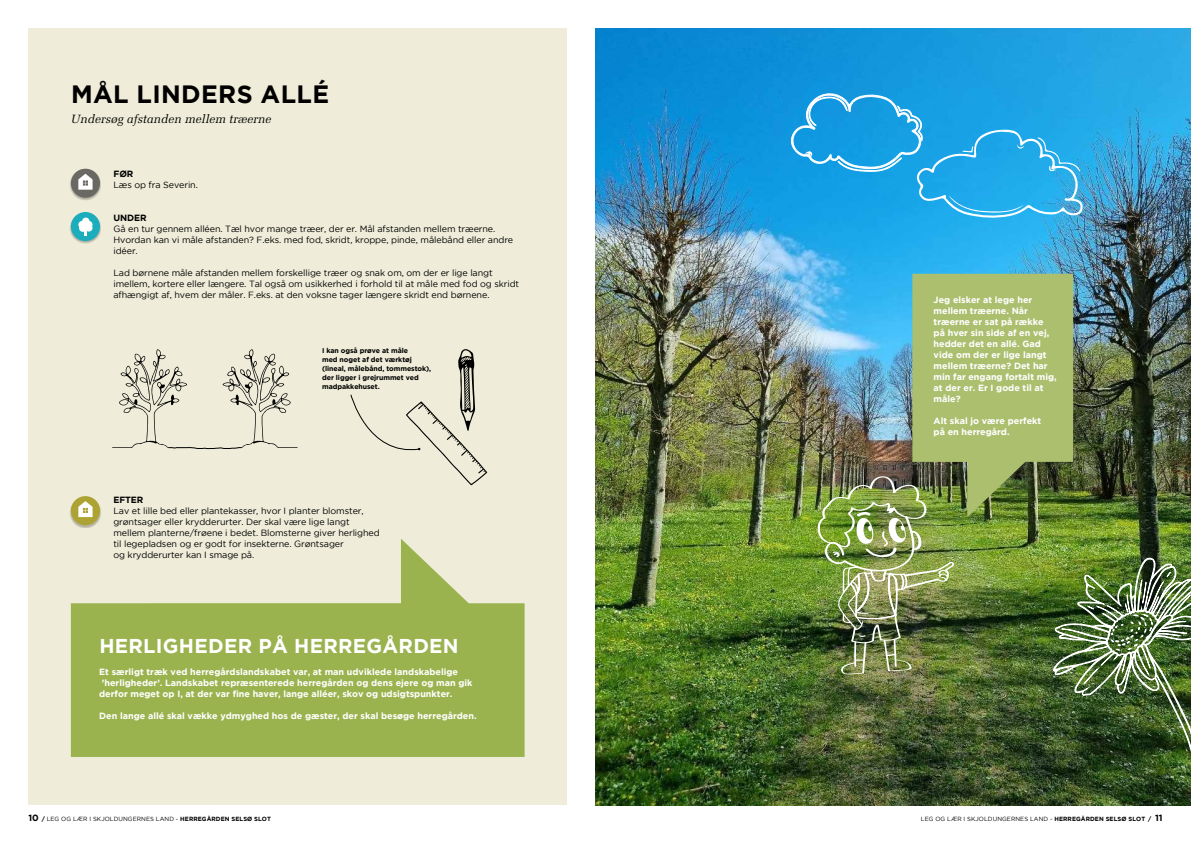
<style>
.page{position:relative;width:1191px;height:842px;background:#fff}
.page>*{position:absolute;margin:0;border:0;box-sizing:border-box;transform-origin:0 0}
.t1{font:700 25px "Gotham";letter-spacing:.015em;color:#000}
.t2{font:700 20px "Gotham";letter-spacing:.015em;color:#fff}
.t3{font:italic 12px "Melior LT Std";color:#000}
.t4{font:9px/11px "Gotham";letter-spacing:-.01em;color:#000}
.t5{font:700 9px/11px "Gotham";color:#fff}
.t6{font:700 9px "Gotham";letter-spacing:-.01em;color:#000}
.t7{font:700 7px/9px "Gotham";letter-spacing:-.01em;color:#000}
.t8{font:6px "Gotham";letter-spacing:.015em;color:#000}
.s1{font-weight:700;font-size:9px}
.s2{font-weight:700}
</style>
<div class="page">
<img style="left:595px;top:28px;width:596px;height:777px">
<svg style="left:789px;top:90px;width:294px;height:129px;background:#27a8e7"></svg>
<div style="left:28px;top:28px;width:539px;height:777px;background:#efedd9"></div>
<svg style="left:71px;top:539px;width:453px;height:218px;fill:#9ab34e"></svg>
<svg style="left:1052px;top:765px;width:139px;height:9px"></svg>
<svg style="left:112px;top:349px;width:186px;height:100px"></svg>
<svg style="left:350px;top:349px;width:137px;height:136px"></svg>
<img style="left:817px;top:274px;width:374px;height:491px">
<div style="left:69px;top:212px;width:32px;height:32px;background:#000;opacity:.25"></div>
<div style="left:71px;top:212px;width:29px;height:29px;background:#1cadbd;border-radius:50%"></div>
<div style="left:82px;top:218px;width:7px;height:7px;background:#fff;border-radius:50%"></div>
<div style="left:78px;top:221px;width:8px;height:7px;background:#fff;border-radius:50%"></div>
<div style="left:85px;top:221px;width:8px;height:7px;background:#fff;border-radius:50%"></div>
<div style="left:85px;top:224px;width:8px;height:8px;background:#fff;border-radius:50%"></div>
<div style="left:79px;top:224px;width:7px;height:8px;background:#fff;border-radius:50%"></div>
<svg style="left:84px;top:230px;width:3px;height:6px"></svg>
<div style="left:69px;top:169px;width:32px;height:31px;background:#000;opacity:.25"></div>
<div style="left:71px;top:169px;width:29px;height:29px;background:#6a6863;border-radius:50%"></div>
<svg style="left:78px;top:174px;width:15px;height:16px"></svg>
<div style="left:69px;top:496px;width:32px;height:32px;background:#000;opacity:.25"></div>
<div style="left:71px;top:496px;width:29px;height:29px;background:#ada333;border-radius:50%"></div>
<svg style="left:78px;top:501px;width:15px;height:16px"></svg>
<h1 class="t1" style="left:71px;top:80px;width:259px">MÅL LINDERS ALLÉ</h1>
<h3 class="t3" style="left:71px;top:112px;width:202px">Undersøg afstanden mellem træerne</h3>
<p class="t6" style="left:113px;top:168px;width:22px">FØR</p>
<p class="t4" style="left:113px;top:179px;width:86px">Læs op fra Severin.</p>
<p class="t6" style="left:113px;top:212px;width:35px">UNDER</p>
<p class="t4" style="left:113px;top:223px;width:401px">Gå en tur gennem alléen. Tæl hvor mange træer, der er. Mål afstanden mellem træerne.<br>Hvordan kan vi måle afstanden? F.eks. med fod, skridt, kroppe, pinde, målebånd eller andre idéer.</p>
<p class="t4" style="left:113px;top:267px;width:407px">Lad børnene måle afstanden mellem forskellige træer og snak om, om der er lige langt imellem, kortere eller længere. Tal også om usikkerhed i forhold til at måle med fod og skridt afhængigt af, hvem der måler. F.eks. at den voksne tager længere skridt end børnene.</p>
<p class="t7" style="left:322px;top:346px;width:111px">I kan også prøve at måle<br>med noget af det værktøj (lineal, målebånd, tommestok), der ligger i grejrummet ved madpakkehuset.</p>
<p class="t6" style="left:113px;top:494px;width:31px">EFTER</p>
<p class="t4" style="left:113px;top:505px;width:268px">Lav et lille bed eller plantekasser, hvor I planter blomster, grøntsager eller krydderurter. Der skal være lige langt mellem planterne/frøene i bedet. Blomsterne giver herlighed til legepladsen og er godt for insekterne. Grøntsager<br>og krydderurter kan I smage på.</p>
<h2 class="t2" style="left:99px;top:635px;width:361px">HERLIGHEDER PÅ HERREGÅRDEN</h2>
<p class="t5" style="left:99px;top:666px;width:375px">Et særligt træk ved herregårdslandskabet var, at man udviklede landskabelige ’herligheder’. Landskabet repræsenterede herregården og dens ejere og man gik derfor meget op I, at der var fine haver, lange alléer, skov og udsigtspunkter.</p>
<p class="t5" style="left:99px;top:710px;width:379px">Den lange allé skal vække ydmyghed hos de gæster, der skal besøge herregården.</p>
<p class="t8" style="left:28px;top:815px;width:244px"><span class="s1">10</span> <span class="s2">/</span> LEG OG LÆR I SKJOLDUNGERNES LAND - <span class="s2">HERREGÅRDEN SELSØ SLOT</span></p>
<p class="t5" style="left:933px;top:294px;width:125px">Jeg elsker at lege her mellem træerne. Når træerne er sat på række på hver sin side af en vej, hedder det en allé. Gad vide om der er lige langt mellem træerne? Det har min far engang fortalt mig, at der er. Er I gode til at måle?</p>
<p class="t5" style="left:933px;top:415px;width:109px">Alt skal jo være perfekt på en herregård.</p>
<p class="t8" style="left:921px;top:815px;width:243px">LEG OG LÆR I SKJOLDUNGERNES LAND - <span class="s2">HERREGÅRDEN SELSØ SLOT /</span> <span class="s1">11</span></p>
</div>
